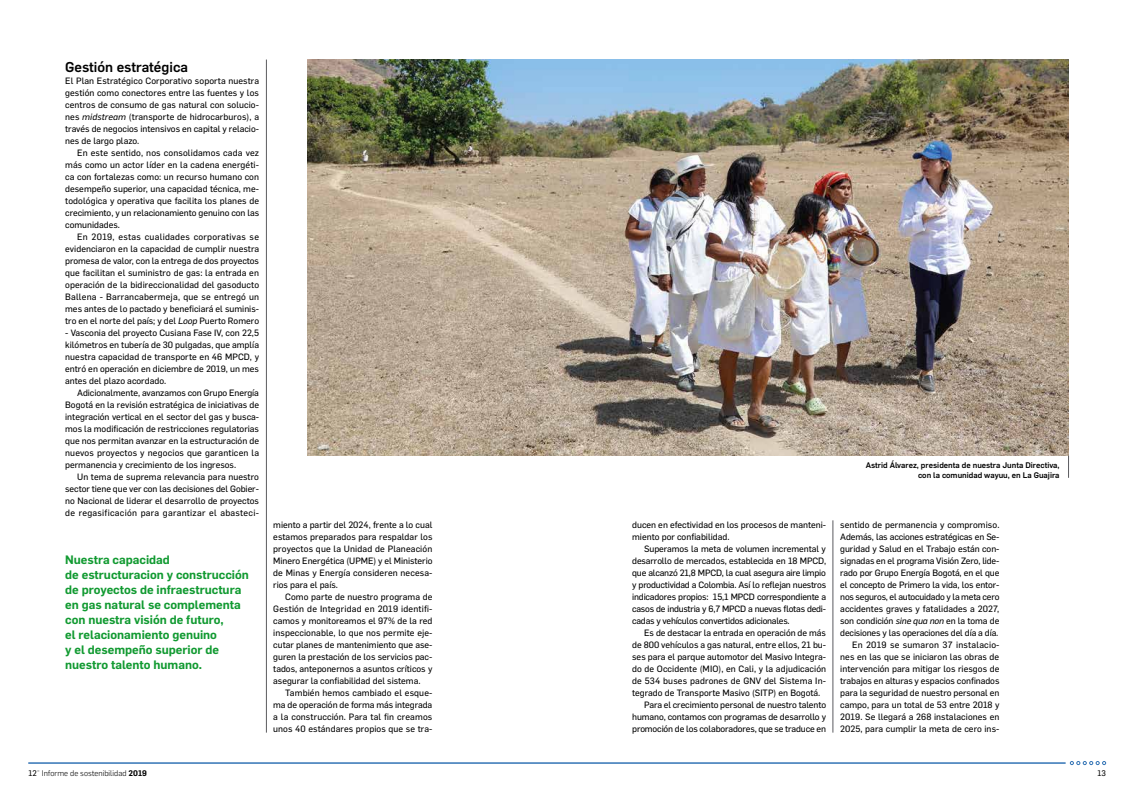
<style>
.page{position:relative;width:1134px;height:794px;background:#fff}
.page>*{position:absolute;margin:0;border:0;box-sizing:border-box;transform-origin:0 0}
.t1{font:500 14px "Flama";color:#000}
.t2{font:600 12px/15px "Flama";color:#119a31}
.t3{font:9px/12px "Flama Basic";color:#000;text-align:justify}
.t4{font:500 8px/10px "Flama";color:#000;text-align:right}
.t5{font:300 8px "Flama";color:#000}
.t6{font:8px "Flama Basic";color:#000}
.s1{font-style:italic}
.s2{font-family:"Flama Basic";font-weight:400}
.s3{font-weight:600}
</style>
<div class="page">
<hr style="left:266px;top:60px;width:1px;height:672px;background:#5b5b5f">
<hr style="left:833px;top:520px;width:1px;height:212px;background:#5b5b5f">
<img style="left:308px;top:60px;width:761px;height:396px">
<svg style="left:1068px;top:456px;width:1px;height:22px"></svg>
<svg style="left:1070px;top:761px;width:36px;height:4px"></svg>
<hr style="left:28px;top:763px;width:1037px;height:1px;background:#3273b5">
<h1 class="t1" style="left:65px;top:56px;width:124px">Gestión estratégica</h1>
<p class="t3" style="left:65px;top:74px;width:195px">El Plan Estratégico Corporativo soporta nuestra gestión como conectores entre las fuentes y los centros de consumo de gas natural con solucio&shy;nes <span class="s1">midstream</span> (transporte de hidrocarburos), a través de negocios intensivos en capital y relacio&shy;nes de largo plazo.</p>
<p class="t3" style="left:65px;top:146px;width:195px;text-indent:12px">En este sentido, nos consolidamos cada vez más como un actor líder en la cadena energéti&shy;ca con fortalezas como: un recurso humano con desempeño superior, una capacidad técnica, me&shy;todológica y operativa que facilita los planes de crecimiento, y un relacionamiento genuino con las comunidades.</p>
<p class="t3" style="left:65px;top:230px;width:195px;text-indent:12px">En 2019, estas cualidades corporativas se evidenciaron en la capacidad de cumplir nuestra promesa de valor, con la entrega de dos proyectos que facilitan el suministro de gas: la entrada en operación de la bidireccionalidad del gasoducto Ballena - Barrancabermeja, que se entregó un mes antes de lo pactado y beneficiará el suminis&shy;tro en el norte del país; y del <span class="s1">Loop</span> Puerto Romero</p>
<p class="t3" style="left:65px;top:326px;width:195px">- Vasconia del proyecto Cusiana Fase IV, con 22,5 kilómetros en tubería de 30 pulgadas, que amplía nuestra capacidad de transporte en 46 MPCD, y entró en operación en diciembre de 2019, un mes antes del plazo acordado.</p>
<p class="t3" style="left:65px;top:386px;width:195px;text-indent:12px">Adicionalmente, avanzamos con Grupo Energía Bogotá en la revisión estratégica de iniciativas de integración vertical en el sector del gas y busca&shy;mos la modificación de restricciones regulatorias que nos permitan avanzar en la estructuración de nuevos proyectos y negocios que garanticen la permanencia y crecimiento de los ingresos.</p>
<p class="t3" style="left:65px;top:470px;width:195px;text-indent:12px">Un tema de suprema relevancia para nuestro sector tiene que ver con las decisiones del Gobier&shy;no Nacional de liderar el desarrollo de proyectos de regasificación para garantizar el abasteci-</p>
<h2 class="t2" style="left:65px;top:551px;width:185px">Nuestra capacidad<br>de estructuracion y construcción de proyectos de infraestructura en gas natural se complementa con nuestra visión de futuro,<br>el relacionamiento genuino<br>y el desempeño superior de nuestro talento humano.</h2>
<p class="t3" style="left:273px;top:518px;width:161px">miento a partir del 2024, frente a lo cual estamos preparados para respaldar los proyectos que la Unidad de Planeación Minero Energética (UPME) y el Ministerio de Minas y Energía consideren necesa&shy;rios para el país.</p>
<p class="t3" style="left:273px;top:590px;width:161px;text-indent:12px">Como parte de nuestro programa de Gestión de Integridad en 2019 identifi&shy;camos y monitoreamos el 97% de la red inspeccionable, lo que nos permite eje&shy;cutar planes de mantenimiento que ase&shy;guren la prestación de los servicios pac&shy;tados, anteponernos a asuntos críticos y asegurar la confiabilidad del sistema.</p>
<p class="t3" style="left:273px;top:686px;width:161px;text-indent:12px">También hemos cambiado el esque&shy;ma de operación de forma más integrada a la construcción. Para tal fin creamos unos 40 estándares propios que se tra-</p>
<p class="t4" style="left:866px;top:459px;width:195px">Astrid Álvarez, presidenta de nuestra Junta Directiva, con la comunidad wayuu, en La Guajira</p>
<p class="t3" style="left:632px;top:518px;width:195px">ducen en efectividad en los procesos de manteni&shy;miento por confiabilidad.</p>
<p class="t3" style="left:632px;top:542px;width:195px;text-indent:12px">Superamos la meta de volumen incremental y desarrollo de mercados, establecida en 18 MPCD, que alcanzó 21,8 MPCD, la cual asegura aire limpio y productividad a Colombia. Así lo reflejan nuestros indicadores propios: 15,1 MPCD correspondiente a casos de industria y 6,7 MPCD a nuevas flotas dedi&shy;cadas y vehículos convertidos adicionales.</p>
<p class="t3" style="left:644px;top:626px;width:183px">Es de destacar la entrada en operación de más</p>
<p class="t3" style="left:632px;top:638px;width:195px">de 800 vehículos a gas natural, entre ellos, 21 bu-</p>
<p class="t3" style="left:632px;top:650px;width:195px">ses para el parque automotor del Masivo Integra-</p>
<p class="t3" style="left:632px;top:662px;width:195px">do de Occidente (MIO), en Cali, y la adjudicación</p>
<p class="t3" style="left:632px;top:674px;width:195px">de 534 buses padrones de GNV del Sistema In-</p>
<p class="t3" style="left:632px;top:686px;width:190px">tegrado de Transporte Masivo (SITP) en Bogotá.</p>
<p class="t3" style="left:644px;top:698px;width:183px">Para el crecimiento personal de nuestro talento</p>
<p class="t3" style="left:632px;top:710px;width:195px">humano, contamos con programas de desarrollo y</p>
<p class="t3" style="left:632px;top:722px;width:195px">promoción de los colaboradores, que se traduce en</p>
<p class="t3" style="left:840px;top:518px;width:161px;text-align:right">sentido de permanencia y compromiso.<br>Además, las acciones estratégicas en Se&shy;guridad y Salud en el Trabajo están con&shy;signadas en el programa Visión Zero, lide&shy;rado por Grupo Energía Bogotá, en el que el concepto de Primero la vida, los entor&shy;nos seguros, el autocuidado y la meta cero accidentes graves y fatalidades a 2027, son condición <span class="s1">sine qua non</span> en la toma de decisiones y las operaciones del día a día.<br>En 2019 se sumaron 37 instalacio&shy;nes en las que se iniciaron las obras de intervención para mitigar los riesgos de trabajos en alturas y espacios confinados para la seguridad de nuestro personal en campo, para un total de 53 entre 2018 y 2019. Se llegará a 268 instalaciones en 2025, para cumplir la meta de cero ins-</p>
<p class="t5" style="left:28px;top:768px;width:120px"><span class="s2">12</span>¯ Informe de sostenibilidad <span class="s3">2019</span></p>
<p class="t6" style="left:1097px;top:767px;width:10px">13</p>
</div>
